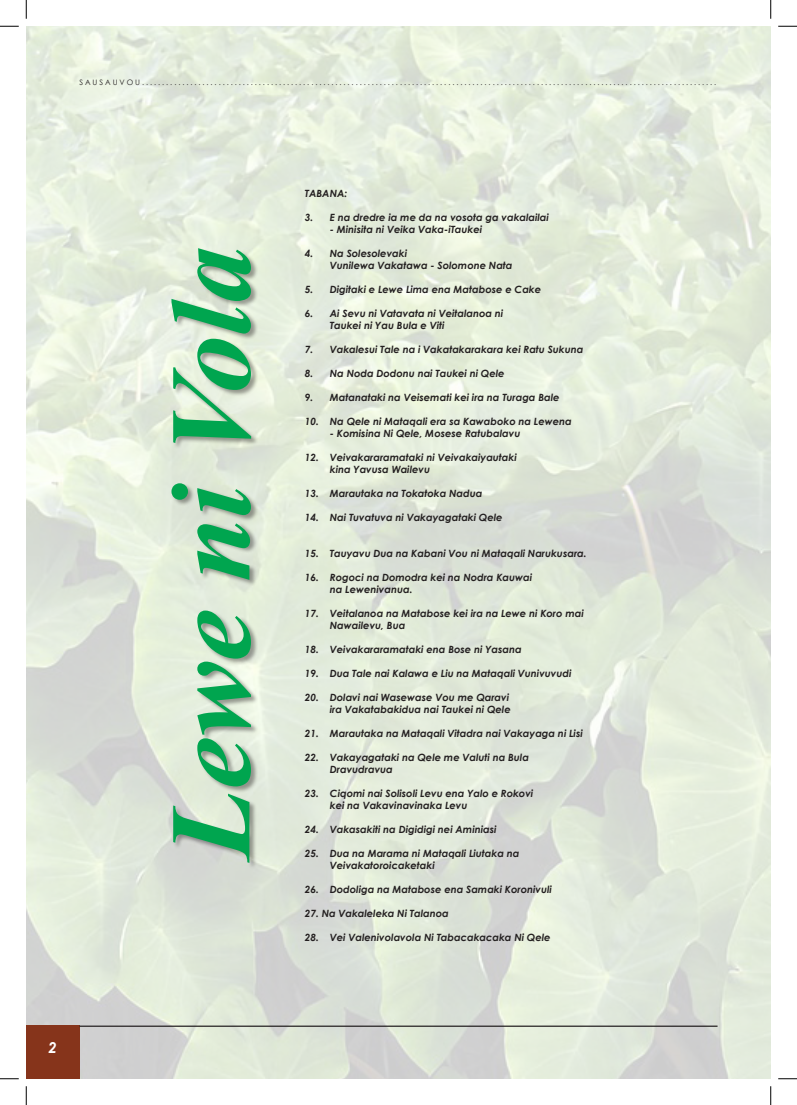
<style>
.page{position:relative;width:797px;height:1105px;background:#fff}
.page>*{position:absolute;margin:0;border:0;box-sizing:border-box;transform-origin:0 0}
.t1{font:italic 700 115px "Times New Roman";color:#00a54f}
.t2{font:italic 700 15px "Century Gothic";color:#fff}
.t3{font:italic 700 10px/12px "Century Gothic";color:#231f20}
.t4{font:7.5px "Century Gothic";letter-spacing:.26em;color:#231f20}
</style>
<div class="page">
<img style="left:26px;top:26px;width:744px;height:1053px">
<div style="left:26px;top:1025px;width:53px;height:54px;background:#86341b"></div>
<hr style="left:79px;top:1025px;width:638px;height:2px;background:#231f20">
<div style="left:171px;top:248px;width:87px;height:622px;background:#231f20;opacity:.42"></div>
<svg style="left:0;top:25px;width:19px;height:2px"></svg>
<svg style="left:778px;top:25px;width:19px;height:2px"></svg>
<svg style="left:0;top:1078px;width:19px;height:1px"></svg>
<svg style="left:778px;top:1078px;width:19px;height:1px"></svg>
<svg style="left:25px;top:0;width:2px;height:19px"></svg>
<svg style="left:25px;top:1086px;width:2px;height:19px"></svg>
<svg style="left:770px;top:0;width:1px;height:19px"></svg>
<svg style="left:770px;top:1086px;width:1px;height:19px"></svg>
<p class="t4" style="left:79px;top:77px;width:638px">SAUSAUVOU...............................................................................................................................................</p>
<p class="t2" style="left:49px;top:1036px;width:10px">2</p>
<p class="t1" style="left:131px;top:859px;width:615px;rotate:-90deg">Lewe ni Vola</p>
<p class="t3" style="left:305px;top:187px;width:44px">TABANA:</p>
<p class="t3" style="left:305px;top:211px;width:245px">3. E na dredre ia me da na vosota ga vakalailai</p>
<p class="t3" style="left:330px;top:223px;width:154px">- Minisita ni Veika Vaka-iTaukei</p>
<p class="t3" style="left:305px;top:247px;width:104px">4. Na Solesolevaki</p>
<p class="t3" style="left:330px;top:259px;width:184px">Vunilewa Vakatawa - Solomone Nata</p>
<p class="t3" style="left:305px;top:283px;width:238px">5. Digitaki e Lewe Lima ena Matabose e Cake</p>
<p class="t3" style="left:305px;top:307px;width:200px">6. Ai Sevu ni Vatavata ni Veitalanoa ni</p>
<p class="t3" style="left:330px;top:319px;width:116px">Taukei ni Yau Bula e Viti</p>
<p class="t3" style="left:305px;top:343px;width:280px">7. Vakalesui Tale na i Vakatakarakara kei Ratu Sukuna</p>
<p class="t3" style="left:305px;top:367px;width:201px">8. Na Noda Dodonu nai Taukei ni Qele</p>
<p class="t3" style="left:305px;top:391px;width:256px">9. Matanataki na Veisemati kei ira na Turaga Bale</p>
<p class="t3" style="left:305px;top:415px;width:268px">10. Na Qele ni Mataqali era sa Kawaboko na Lewena</p>
<p class="t3" style="left:330px;top:427px;width:192px">- Komisina Ni Qele, Mosese Ratubalavu</p>
<p class="t3" style="left:305px;top:451px;width:213px">12. Veivakararamataki ni Veivakaiyautaki</p>
<p class="t3" style="left:330px;top:463px;width:102px">kina Yavusa Wailevu</p>
<p class="t3" style="left:305px;top:487px;width:179px">13. Marautaka na Tokatoka Nadua</p>
<p class="t3" style="left:305px;top:511px;width:199px">14. Nai Tuvatuva ni Vakayagataki Qele</p>
<p class="t3" style="left:305px;top:547px;width:283px">15. Tauyavu Dua na Kabani Vou ni Mataqali Narukusara.</p>
<p class="t3" style="left:305px;top:571px;width:229px">16. Rogoci na Domodra kei na Nodra Kauwai</p>
<p class="t3" style="left:330px;top:583px;width:84px">na Lewenivanua.</p>
<p class="t3" style="left:330px;top:607px;width:255px;text-indent:-25px">17. Veitalanoa na Matabose kei ira na Lewe ni Koro mai<br>Nawailevu, Bua</p>
<p class="t3" style="left:305px;top:643px;width:218px">18. Veivakararamataki ena Bose ni Yasana</p>
<p class="t3" style="left:305px;top:667px;width:268px">19. Dua Tale nai Kalawa e Liu na Mataqali Vunivuvudi</p>
<p class="t3" style="left:305px;top:691px;width:206px">20. Dolavi nai Wasewase Vou me Qaravi</p>
<p class="t3" style="left:330px;top:703px;width:182px">ira Vakatabakidua nai Taukei ni Qele</p>
<p class="t3" style="left:305px;top:727px;width:279px">21. Marautaka na Mataqali Vitadra nai Vakayaga ni Lisi</p>
<p class="t3" style="left:330px;top:751px;width:200px;text-indent:-25px">22. Vakayagataki na Qele me Valuti na Bula<br>Dravudravua</p>
<p class="t3" style="left:305px;top:787px;width:230px">23. Ciqomi nai Solisoli Levu ena Yalo e Rokovi</p>
<p class="t3" style="left:330px;top:799px;width:139px">kei na Vakavinavinaka Levu</p>
<p class="t3" style="left:305px;top:823px;width:193px">24. Vakasakiti na Digidigi nei Aminiasi</p>
<p class="t3" style="left:330px;top:847px;width:191px;text-indent:-25px">25. Dua na Marama ni Mataqali Liutaka na<br>Veivakatoroicaketaki</p>
<p class="t3" style="left:305px;top:883px;width:248px">26. Dodoliga na Matabose ena Samaki Koronivuli</p>
<p class="t3" style="left:305px;top:907px;width:145px">27. Na Vakaleleka Ni Talanoa</p>
<p class="t3" style="left:305px;top:931px;width:247px">28. Vei Valenivolavola Ni Tabacakacaka Ni Qele</p>
</div>
